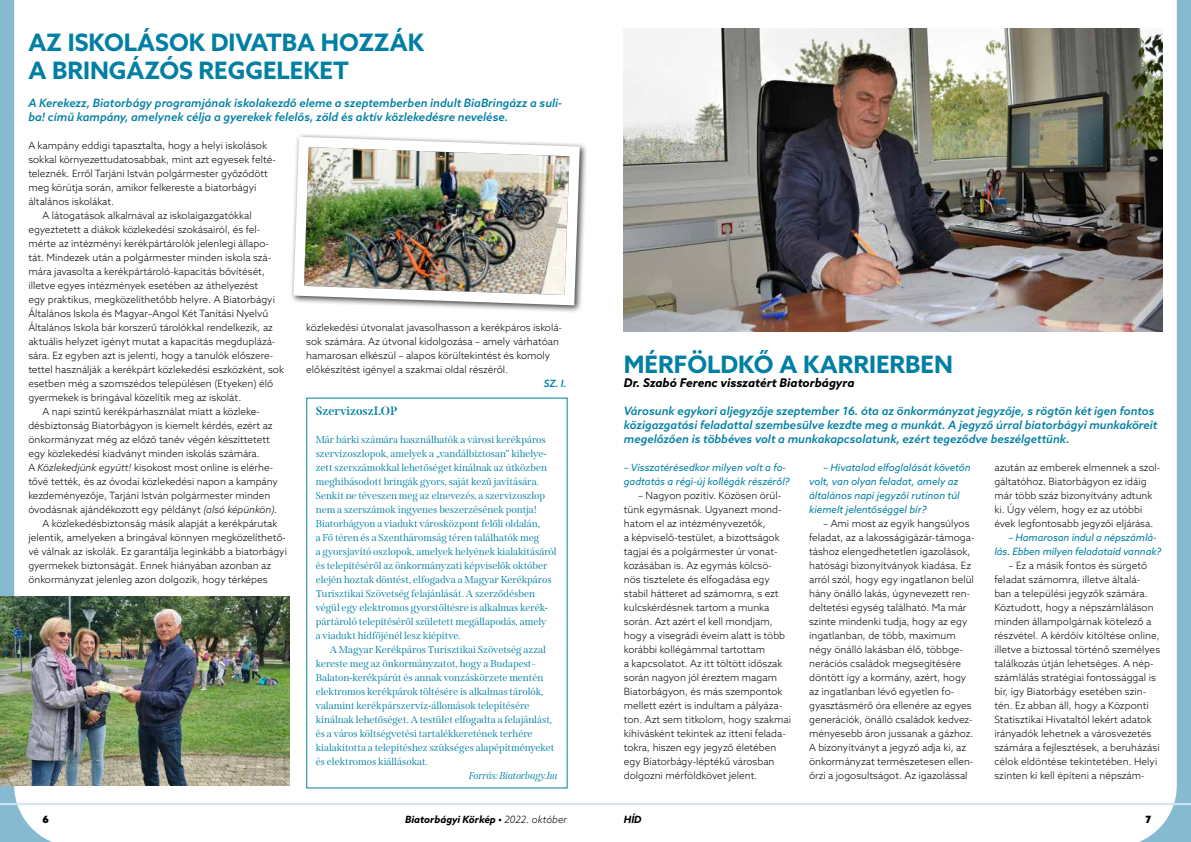
<style>
.page{position:relative;width:1191px;height:842px;background:#fff}
.page>*{position:absolute;margin:0;border:0;box-sizing:border-box;transform-origin:0 0}
.t1{font:700 24px/28px "Azo Sans";color:#007fa4}
.t2{font:italic 700 12px "Azo Sans";color:#000}
.t3{font:700 12px "Span";color:#007fa4}
.t4{font:italic 500 11.5px/14px "Azo Sans";color:#007fa4}
.t5{font:300 10px/14px "Azo Sans";color:#000}
.t6{font:10px/14px "Span";color:#007fa4}
.t7{font:italic 10px/14px "Azo Sans";color:#007fa4}
.t8{font:italic 700 10px "Azo Sans";color:#000}
.t9{font:italic 10px "Span";color:#007fa4}
.t10{font:italic 500 10px "Azo Sans";color:#007fa4}
.t11{font:900 10px "Azo Sans";color:#000}
.s1{font-style:italic}
.s2{font-weight:300}
</style>
<div class="page">
<svg style="left:0;top:0;width:76px;height:842px"></svg>
<svg style="left:1139px;top:0;width:52px;height:842px"></svg>
<hr style="left:0;top:803px;width:1191px;height:2px;background:#d2e3ed">
<div style="left:289px;top:133px;width:299px;height:180px;background:#000;opacity:.75"></div>
<img style="left:289px;top:133px;width:296px;height:178px">
<img style="left:0;top:596px;width:289px;height:189px">
<img style="left:624px;top:28px;width:538px;height:304px">
<h1 class="t1" style="left:28px;top:28px;width:397px">AZ ISKOLÁSOK DIVATBA HOZZÁK<br>A BRINGÁZÓS REGGELEKET</h1>
<p class="t4" style="left:28px;top:96px;width:535px">A Kerekezz, Biatorbágy programjának iskolakezdő eleme a szeptemberben indult BiaBringázz a suli&shy;ba! című kampány, amelynek célja a gyerekek felelős, zöld és aktív közlekedésre nevelése.</p>
<p class="t5" style="left:28px;top:138px;width:240px">A kampány eddigi tapasztalta, hogy a helyi iskolások</p>
<p class="t5" style="left:28px;top:152px;width:249px">sokkal környezettudatosabbak, mint azt egyesek felté-</p>
<p class="t5" style="left:28px;top:166px;width:241px">teleznék. Erről Tarjáni István polgármester győződött</p>
<p class="t5" style="left:28px;top:180px;width:230px">meg körútja során, amikor felkereste a biatorbágyi</p>
<p class="t5" style="left:28px;top:194px;width:87px">általános iskolákat.</p>
<p class="t5" style="left:43px;top:208px;width:211px">A látogatások alkalmával az iskolaigazgatókkal</p>
<p class="t5" style="left:28px;top:222px;width:234px">egyeztetett a diákok közlekedési szokásairól, és fel-</p>
<p class="t5" style="left:28px;top:236px;width:242px">mérte az intézményi kerékpártárolók jelenlegi állapo-</p>
<p class="t5" style="left:28px;top:250px;width:245px">tát. Mindezek után a polgármester minden iskola szá-</p>
<p class="t5" style="left:28px;top:264px;width:238px">mára javasolta a kerékpártároló-kapacitás bővítését,</p>
<p class="t5" style="left:28px;top:278px;width:231px">illetve egyes intézmények esetében az áthelyezést</p>
<p class="t5" style="left:28px;top:292px;width:248px">egy praktikus, megközelíthetőbb helyre. A Biatorbágyi</p>
<p class="t5" style="left:28px;top:306px;width:242px">Általános Iskola és Magyar–Angol Két Tanítási Nyelvű</p>
<p class="t5" style="left:28px;top:320px;width:246px">Általános Iskola bár korszerű tárolókkal rendelkezik, az</p>
<p class="t5" style="left:28px;top:334px;width:249px">aktuális helyzet igényt mutat a kapacitás megduplázá-</p>
<p class="t5" style="left:28px;top:348px;width:246px">sára. Ez egyben azt is jelenti, hogy a tanulók előszere-</p>
<p class="t5" style="left:28px;top:362px;width:257px">tettel használják a kerékpárt közlekedési eszközként, sok</p>
<p class="t5" style="left:28px;top:376px;width:246px">esetben még a szomszédos településen (Etyeken) élő</p>
<p class="t5" style="left:28px;top:390px;width:214px">gyermekek is bringával közelítik meg az iskolát.</p>
<p class="t5" style="left:43px;top:404px;width:219px">A napi szintű kerékpárhasználat miatt a közleke-</p>
<p class="t5" style="left:28px;top:418px;width:246px">désbiztonság Biatorbágyon is kiemelt kérdés, ezért az</p>
<p class="t5" style="left:28px;top:432px;width:243px">önkormányzat még az előző tanév végén készíttetett</p>
<p class="t5" style="left:28px;top:446px;width:233px">egy közlekedési kiadványt minden iskolás számára.</p>
<p class="t5" style="left:28px;top:460px;width:246px">A <span class="s1">Közlekedjünk együtt!</span> kisokost most online is elérhe-</p>
<p class="t5" style="left:28px;top:474px;width:251px">tővé tették, és az óvodai közlekedési napon a kampány</p>
<p class="t5" style="left:28px;top:488px;width:244px">kezdeményezője, Tarjáni István polgármester minden</p>
<p class="t5" style="left:28px;top:502px;width:251px">óvodásnak ajándékozott egy példányt <span class="s1">(alsó képünkön).</span></p>
<p class="t5" style="left:43px;top:516px;width:236px">A közlekedésbiztonság másik alapját a kerékpárutak</p>
<p class="t5" style="left:28px;top:530px;width:259px">jelentik, amelyeken a bringával könnyen megközelíthető-</p>
<p class="t5" style="left:28px;top:544px;width:260px">vé válnak az iskolák. Ez garantálja leginkább a biatorbágyi</p>
<p class="t5" style="left:28px;top:558px;width:244px">gyermekek biztonságát. Ennek hiányában azonban az</p>
<p class="t5" style="left:28px;top:572px;width:241px">önkormányzat jelenleg azon dolgozik, hogy térképes</p>
<p class="t5" style="left:306px;top:320px;width:257px">közlekedési útvonalat javasolhasson a kerékpáros iskolá&shy;sok számára. Az útvonal kidolgozása – amely várhatóan hamarosan elkészül – alapos körültekintést és komoly előkészítést igényel a szakmai oldal részéről.</p>
<p class="t10" style="left:544px;top:377px;width:24px">SZ. I.</p>
<p class="t3" style="left:316px;top:404px;width:83px">SzervizoszLOP</p>
<p class="t6" style="left:316px;top:433px;width:242px">Már bárki számára használhatók a városi kerékpáros szervizoszlopok, amelyek a „vandálbiztosan” kihelye&shy;zett szerszámokkal lehetőséget kínálnak az útközben meghibásodott bringák gyors, saját kezű javítására.<br>Senkit ne téveszen meg az elnevezés, a szervizoszlop nem a szerszámok ingyenes beszerzésének pontja!<br>Biatorbágyon a viadukt városközpont felőli oldalán,<br>a Fő téren és a Szentháromság téren találhatók meg<br>a gyorsjavító oszlopok, amelyek helyének kialakításáról és telepítéséről az önkormányzati képviselők október elején hoztak döntést, elfogadva a Magyar Kerékpáros Turisztikai Szövetség felajánlását. A szerződésben végül egy elektromos gyorstöltésre is alkalmas kerék&shy;pártároló telepítéséről született megállapodás, amely<br>a viadukt hídfőjénél lesz kiépítve.</p>
<p class="t6" style="left:316px;top:643px;width:240px;text-indent:14px">A Magyar Kerékpáros Turisztikai Szövetség azzal kereste meg az önkormányzatot, hogy a Budapest– Balaton-kerékpárút és annak vonzáskörzete mentén elektromos kerékpárok töltésére is alkalmas tárolók, valamint kerékpárszerviz-állomások telepítésére kínálnak lehetőséget. A testület elfogadta a felajánlást, és a város költségvetési tartalékkeretének terhére kialakította a telepítéshez szükséges alapépítményeket és elektromos kiállásokat.</p>
<p class="t9" style="left:469px;top:770px;width:90px">Forrás: Biatorbagy.hu</p>
<h1 class="t1" style="left:624px;top:350px;width:330px">MÉRFÖLDKŐ A KARRIERBEN</h1>
<p class="t2" style="left:624px;top:375px;width:232px">Dr. Szabó Ferenc visszatért Biatorbágyra</p>
<p class="t4" style="left:624px;top:404px;width:535px">Városunk egykori aljegyzője szeptember 16. óta az önkormányzat jegyzője, s rögtön két igen fontos közigazgatási feladattal szembesülve kezdte meg a munkát. A jegyző úrral biatorbágyi munkaköreit megelőzően is többéves volt a munkakapcsolatunk, ezért tegeződve beszélgettünk.</p>
<p class="t7" style="left:624px;top:460px;width:167px">– Visszatérésedkor milyen volt a fo&shy;gadtatás a régi-új kollégák részéről?</p>
<p class="t5" style="left:624px;top:488px;width:169px;text-indent:14px">– Nagyon pozitív. Közösen örül&shy;tünk egymásnak. Ugyanezt mond&shy;hatom el az intézményvezetők,<br>a képviselő-testület, a bizottságok tagjai és a polgármester úr vonat&shy;kozásában is. Az egymás kölcsö&shy;nös tisztelete és elfogadása egy stabil hátteret ad számomra, s ezt kulcskérdésnek tartom a munka során. Azt azért el kell mondjam, hogy a visegrádi éveim alatt is több korábbi kollégámmal tartottam<br>a kapcsolatot. Az itt töltött időszak során nagyon jól éreztem magam Biatorbágyon, és más szempontok mellett ezért is indultam a pályáza&shy;ton. Azt sem titkolom, hogy szakmai kihívásként tekintek az itteni felada&shy;tokra, hiszen egy jegyző életében egy Biatorbágy-léptékű városban dolgozni mérföldkövet jelent.</p>
<p class="t7" style="left:809px;top:460px;width:163px;text-indent:14px">– Hivatalod elfoglalását követőn volt, van olyan feladat, amely az általános napi jegyzői rutinon túl kiemelt jelentőséggel bír?</p>
<p class="t5" style="left:809px;top:516px;width:167px;text-indent:14px">– Ami most az egyik hangsúlyos feladat, az a lakosságigázár-támoga&shy;táshoz elengedhetetlen igazolások, hatósági bizonyítványok kiadása. Ez arról szól, hogy egy ingatlanon belül hány önálló lakás, úgynevezett ren&shy;deltetési egység található. Ma már szinte mindenki tudja, hogy az egy ingatlanban, de több, maximum négy önálló lakásban élő, többge&shy;nerációs családok megsegítésére döntött így a kormány, azért, hogy az ingatlanban lévő egyetlen fo&shy;gyasztásmérő óra ellenére az egyes generációk, önálló családok kedvez&shy;ményesebb áron jussanak a gázhoz.<br>A bizonyítványt a jegyző adja ki, az önkormányzat természetesen ellen&shy;őrzi a jogosultságot. Az igazolással</p>
<p class="t5" style="left:994px;top:460px;width:167px">azután az emberek elmennek a szol&shy;gáltatóhoz. Biatorbágyon ez idáig már több száz bizonyítvány adtunk ki. Úgy vélem, hogy ez az utóbbi évek legfontosabb jegyzői eljárása.</p>
<p class="t7" style="left:994px;top:530px;width:168px;text-indent:14px">– Hamarosan indul a népszámlá&shy;lás. Ebben milyen feladataid vannak?</p>
<p class="t5" style="left:994px;top:558px;width:167px;text-indent:14px">– Ez a másik fontos és sürgető feladat számomra, illetve általá-<br>ban a települési jegyzők számára.<br>Köztudott, hogy a népszámláláson minden állampolgárnak kötelező a részvétel. A kérdőív kitöltése online, illetve a biztossal történő személyes találkozás útján lehetséges. A nép&shy;számlálás stratégiai fontossággal is bír, így Biatorbágy esetében szin&shy;tén. Ez abban áll, hogy a Központi Statisztikai Hivataltól lekért adatok irányadók lehetnek a városvezetés számára a fejlesztések, a beruházási célok eldöntése tekintetében. Helyi szinten ki kell építeni a népszám-</p>
<p class="t11" style="left:43px;top:813px;width:8px">6</p>
<p class="t8" style="left:405px;top:813px;width:163px">Biatorbágyi Körkép • <span class="s2">2022. október</span></p>
<p class="t8" style="left:624px;top:813px;width:19px">HÍD</p>
<p class="t11" style="left:1145px;top:813px;width:7px">7</p>
</div>
